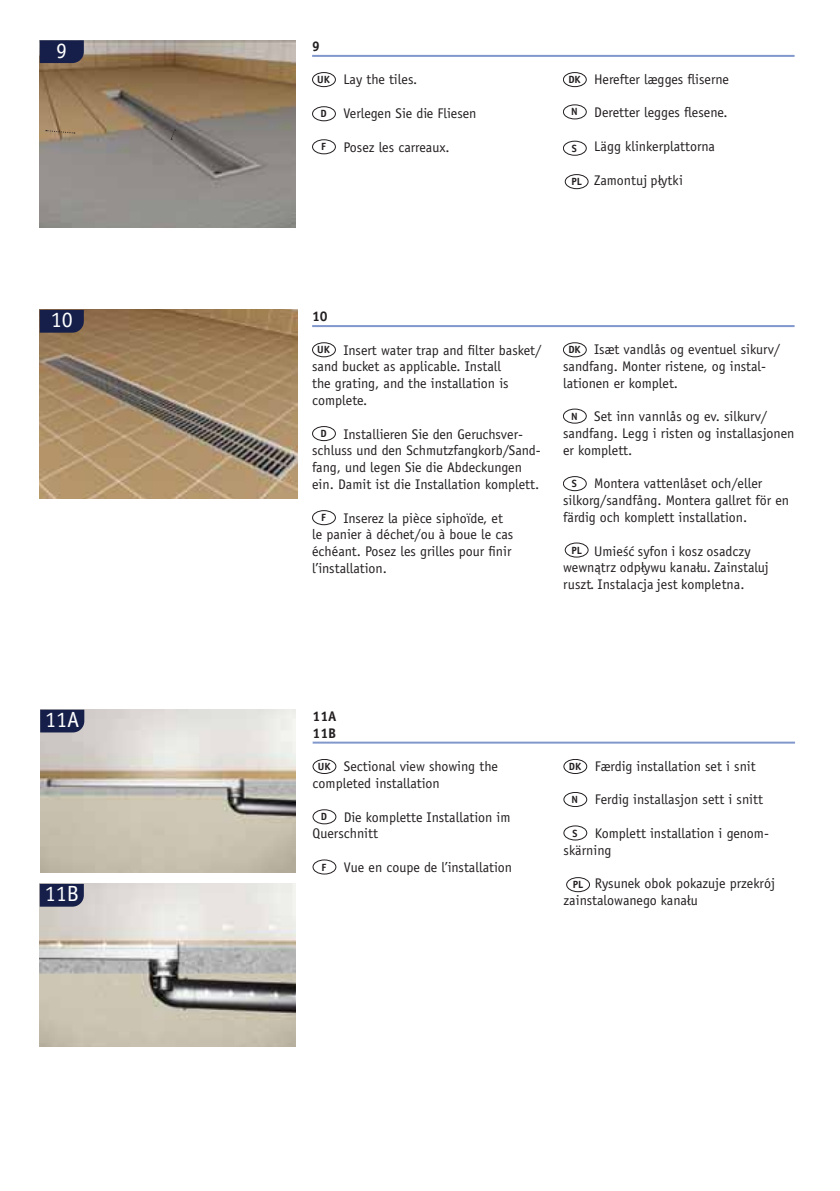
<style>
.page{position:relative;width:840px;height:1191px;background:#fff}
.page>*{position:absolute;margin:0;border:0;box-sizing:border-box;transform-origin:0 0}
.t1{font:22px "Officina Sans";color:#fff}
.t2{font:14px/16.8px "Officina Sans";color:#231f20}
.t3{font:14px/16.8px "Officina Sans Book ITC";color:#231f20}
.t4{font:700 14px/16.8px "Officina Sans";color:#231f20}
.t5{font:700 10.4px "Officina Sans";color:#231f20}
</style>
<div class="page">
<img style="left:40px;top:40px;width:255px;height:188px">
<svg style="left:40px;top:40px;width:44px;height:23px"></svg>
<svg style="left:46px;top:130px;width:29px;height:4px"></svg>
<svg style="left:170px;top:130px;width:6px;height:10px"></svg>
<hr style="left:312px;top:55px;width:482px;height:2px;background:#8198cd">
<div style="left:312px;top:72px;width:23px;height:15px;border:1px solid #231f20;border-radius:50%"></div>
<div style="left:312px;top:106px;width:23px;height:15px;border:1px solid #231f20;border-radius:50%"></div>
<div style="left:312px;top:139px;width:23px;height:15px;border:1px solid #231f20;border-radius:50%"></div>
<div style="left:562px;top:72px;width:24px;height:15px;border:1px solid #231f20;border-radius:50%"></div>
<div style="left:562px;top:104px;width:24px;height:15px;border:1px solid #231f20;border-radius:50%"></div>
<div style="left:562px;top:141px;width:24px;height:15px;border:1px solid #231f20;border-radius:50%"></div>
<img style="left:40px;top:310px;width:257px;height:189px">
<svg style="left:40px;top:310px;width:44px;height:23px"></svg>
<hr style="left:312px;top:325px;width:482px;height:2px;background:#8198cd">
<div style="left:312px;top:342px;width:23px;height:15px;border:1px solid #231f20;border-radius:50%"></div>
<div style="left:312px;top:426px;width:23px;height:15px;border:1px solid #231f20;border-radius:50%"></div>
<div style="left:312px;top:510px;width:23px;height:15px;border:1px solid #231f20;border-radius:50%"></div>
<div style="left:562px;top:342px;width:24px;height:15px;border:1px solid #231f20;border-radius:50%"></div>
<div style="left:562px;top:409px;width:24px;height:14px;border:1px solid #231f20;border-radius:50%"></div>
<div style="left:562px;top:476px;width:24px;height:15px;border:1px solid #231f20;border-radius:50%"></div>
<img style="left:40px;top:709px;width:255px;height:163px">
<svg style="left:40px;top:709px;width:44px;height:23px"></svg>
<img style="left:40px;top:884px;width:255px;height:162px">
<svg style="left:40px;top:884px;width:44px;height:22px"></svg>
<hr style="left:312px;top:741px;width:482px;height:2px;background:#8198cd">
<div style="left:312px;top:759px;width:24px;height:15px;border:1px solid #231f20;border-radius:50%"></div>
<div style="left:312px;top:809px;width:24px;height:15px;border:1px solid #231f20;border-radius:50%"></div>
<div style="left:312px;top:859px;width:24px;height:15px;border:1px solid #231f20;border-radius:50%"></div>
<div style="left:563px;top:759px;width:24px;height:15px;border:1px solid #231f20;border-radius:50%"></div>
<div style="left:563px;top:792px;width:24px;height:15px;border:1px solid #231f20;border-radius:50%"></div>
<div style="left:563px;top:825px;width:24px;height:15px;border:1px solid #231f20;border-radius:50%"></div>
<div style="left:564px;top:174px;width:24px;height:15px;border:1px solid #231f20;border-radius:50%"></div>
<div style="left:564px;top:542px;width:24px;height:15px;border:1px solid #231f20;border-radius:50%"></div>
<div style="left:566px;top:877px;width:23px;height:15px;border:1px solid #231f20;border-radius:50%"></div>
<h1 class="t1" style="left:56px;top:42px;width:12px">9</h1>
<p class="t4" style="left:312px;top:39px;width:9px">9</p>
<p class="t5" style="left:317px;top:76px;width:14px">UK</p>
<p class="t5" style="left:320px;top:110px;width:8px">D</p>
<p class="t5" style="left:321px;top:143px;width:6px">F</p>
<p class="t2" style="left:343px;top:72px;width:75px">Lay the tiles.</p>
<p class="t2" style="left:343px;top:106px;width:135px">Verlegen Sie die Fliesen</p>
<p class="t2" style="left:343px;top:140px;width:108px">Posez les carreaux.</p>
<p class="t5" style="left:568px;top:76px;width:14px">DK</p>
<p class="t5" style="left:571px;top:108px;width:8px">N</p>
<p class="t5" style="left:571px;top:144px;width:7px">S</p>
<p class="t5" style="left:571px;top:178px;width:12px">PL</p>
<p class="t2" style="left:594px;top:72px;width:136px">Herefter lægges fliserne</p>
<p class="t2" style="left:594px;top:105px;width:135px">Deretter legges flesene.</p>
<p class="t2" style="left:594px;top:139px;width:122px">Lägg klinkerplattorna</p>
<p class="t3" style="left:594px;top:173px;width:90px">Zamontuj płytki</p>
<h1 class="t1" style="left:51px;top:311px;width:23px">10</h1>
<p class="t4" style="left:312px;top:309px;width:17px">10</p>
<p class="t2" style="left:312px;top:342px;width:231px;text-indent:31px">Insert water trap and filter basket/ sand bucket as applicable. Install<br>the grating, and the installation is complete.</p>
<p class="t2" style="left:312px;top:426px;width:230px;text-indent:31px">Installieren Sie den Geruchsver&shy;schluss und den Schmutzfangkorb/Sand&shy;fang, und legen Sie die Abdeckungen ein. Damit ist die Installation komplett.</p>
<p class="t2" style="left:312px;top:510px;width:202px;text-indent:31px">Inserez la pièce siphoïde, et le panier à déchet/ou à boue le cas échéant. Posez les grilles pour finir l’installation.</p>
<p class="t5" style="left:317px;top:346px;width:14px">UK</p>
<p class="t5" style="left:320px;top:429px;width:8px">D</p>
<p class="t5" style="left:321px;top:514px;width:6px">F</p>
<p class="t2" style="left:562px;top:342px;width:218px;text-indent:31px">Isæt vandlås og eventuel sikurv/ sandfang. Monter ristene, og instal&shy;lationen er komplet.</p>
<p class="t2" style="left:562px;top:409px;width:233px;text-indent:31px">Set inn vannlås og ev. silkurv/ sandfang. Legg i risten og installasjonen er komplett.</p>
<p class="t2" style="left:562px;top:476px;width:227px;text-indent:31px">Montera vattenlåset och/eller silkorg/sandfång. Montera gallret för en färdig och komplett installation.</p>
<p class="t3" style="left:562px;top:544px;width:207px;text-indent:31px">Umieść syfon i kosz osadczy wewnątrz odpływu kanału. Zainstaluj ruszt. Instalacja jest kompletna.</p>
<p class="t5" style="left:568px;top:346px;width:14px">DK</p>
<p class="t5" style="left:571px;top:412px;width:8px">N</p>
<p class="t5" style="left:571px;top:479px;width:7px">S</p>
<p class="t5" style="left:571px;top:546px;width:12px">PL</p>
<h1 class="t1" style="left:45px;top:711px;width:36px">11A</h1>
<h1 class="t1" style="left:45px;top:885px;width:36px">11B</h1>
<p class="t4" style="left:312px;top:708px;width:25px">11A<br>11B</p>
<p class="t2" style="left:312px;top:759px;width:186px;text-indent:31px">Sectional view showing the completed installation</p>
<p class="t2" style="left:312px;top:809px;width:199px;text-indent:31px">Die komplette Installation im<br>Querschnitt</p>
<p class="t2" style="left:343px;top:860px;width:170px">Vue en coupe de l’installation</p>
<p class="t5" style="left:317px;top:762px;width:14px">UK</p>
<p class="t5" style="left:321px;top:813px;width:8px">D</p>
<p class="t5" style="left:321px;top:863px;width:6px">F</p>
<p class="t2" style="left:594px;top:758px;width:162px">Færdig installation set i snit</p>
<p class="t2" style="left:594px;top:792px;width:170px">Ferdig installasjon sett i snitt</p>
<p class="t2" style="left:563px;top:826px;width:207px;text-indent:31px">Komplett installation i genom&shy;skärning</p>
<p class="t2" style="left:563px;top:876px;width:213px;text-indent:31px">Rysunek obok pokazuje przekrój zainstalowanego kanału</p>
<p class="t5" style="left:568px;top:762px;width:14px">DK</p>
<p class="t5" style="left:571px;top:795px;width:8px">N</p>
<p class="t5" style="left:572px;top:829px;width:7px">S</p>
<p class="t5" style="left:572px;top:880px;width:12px">PL</p>
</div>
